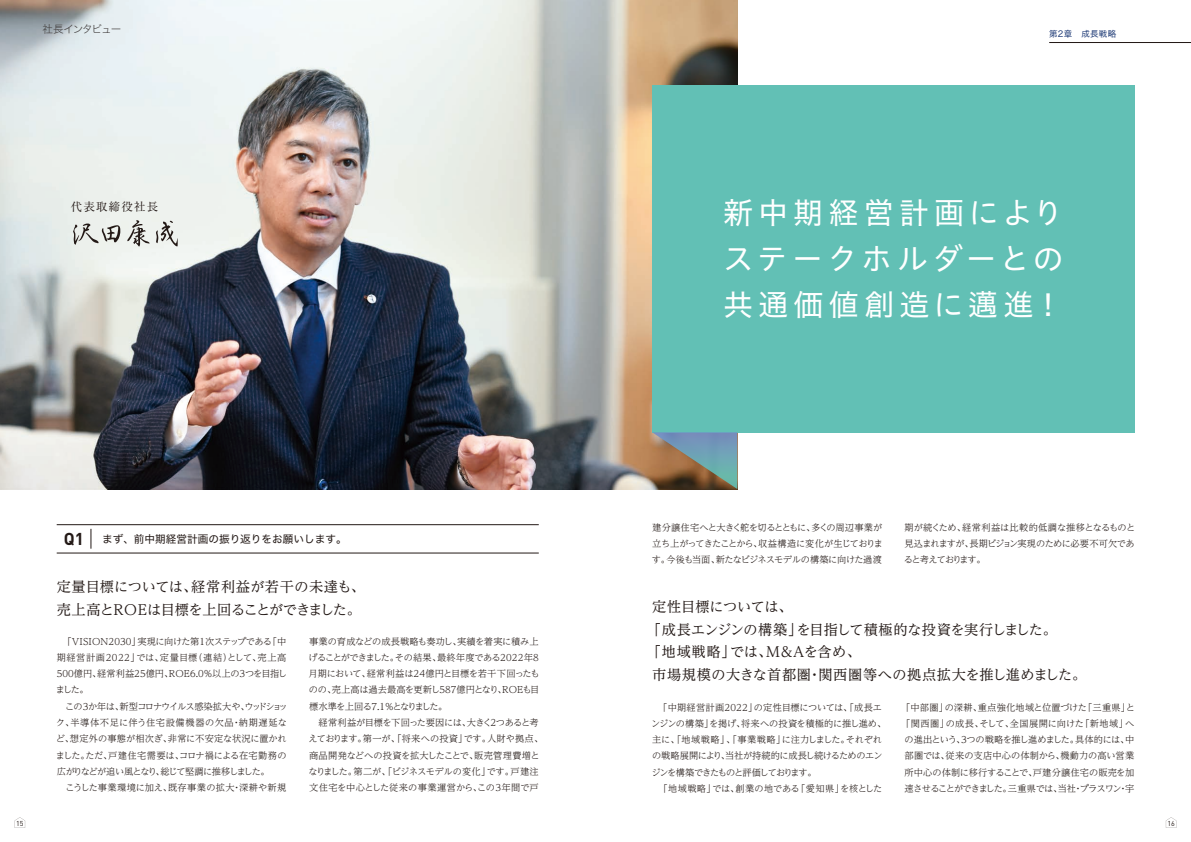
<style>
.page{position:relative;width:1191px;height:842px;background:#fff}
.page>*{position:absolute;margin:0;border:0;box-sizing:border-box;transform-origin:0 0}
.t1{font:30.1px/46.1px "Hiragino UD Sans Std W4";letter-spacing:.165em;color:#fff;text-align:justify}
.t2{font:14.2px/22.7px "UD Reimin Pro";color:#231916}
.t3{font:14.2px "UD Reimin Pro";letter-spacing:.035em;color:#231916}
.t4{font:14.2px "UD Reimin Pro";letter-spacing:-.02em;color:#231916}
.t5{font:14.2px "UD Reimin Pro";letter-spacing:.025em;color:#231916}
.t6{font:11.5px "Ryumin Pro";letter-spacing:.1em;color:#231916}
.t7{font:10.6px "Hira Kaku Std W4";color:#231916}
.t8{font:10.6px "Hira Kaku Std N W2";letter-spacing:-.095em;color:#3f3b3a}
.t9{font:300 9.2px/16.3px "UD Reimin Pro";letter-spacing:-.02em;color:#231916;text-align:justify}
.t10{font:300 9.2px/16.3px "UD Reimin Pro";letter-spacing:.005em;color:#231916}
.t11{font:8.5px "Hira Kaku Std N W3";letter-spacing:.03em;color:#002164}
.t12{font:7.1px "DIN Pro";color:#231916}
.s1{font-family:"DIN Pro";font-weight:700;font-size:17px}
</style>
<div class="page">
<svg style="left:15px;top:817px;width:10px;height:11px"></svg>
<svg style="left:1165px;top:817px;width:11px;height:11px"></svg>
<img style="left:0;top:0;width:737px;height:489px">
<div style="left:652px;top:85px;width:482px;height:347px;background:#62c0b5"></div>
<hr style="left:57px;top:553px;width:482px;height:1px;background:#231916">
<hr style="left:57px;top:524px;width:482px;height:1px;background:#231916">
<svg style="left:91px;top:529px;width:1px;height:20px"></svg>
<svg style="left:73px;top:220px;width:105px;height:26px"></svg>
<svg style="left:652px;top:432px;width:85px;height:57px"></svg>
<hr style="left:1049px;top:42px;width:142px;height:1px;background:#211714">
<p class="t8" style="left:43px;top:21px;width:81px">社長インタビュー</p>
<p class="t11" style="left:1049px;top:27px;width:69px">第2章　成長戦略</p>
<p class="t6" style="left:71px;top:198px;width:89px">代表取締役社長</p>
<p class="t7" style="left:64px;top:531px;width:284px"><span class="s1">Q1</span> まず、前中期経営計画の振り返りをお願いします。</p>
<h2 class="t2" style="left:57px;top:575px;width:310px">定量目標については、経常利益が若干の未達も、売上高とROEは目標を上回ることができました。</h2>
<p class="t10" style="left:56px;top:633px;width:233px">　「VISION2030」実現に向けた第1次ステップである「中期経営計画2022」では、定量目標（連結）として、売上高<br>500億円、経常利益25億円、ROE6.0％以上の3つを目指しました。<br>　この3か年は、新型コロナウイルス感染拡大や、ウッドショック、半導体不足に伴う住宅設備機器の欠品・納期遅延など、想定外の事態が相次ぎ、非常に不安定な状況に置かれました。ただ、戸建住宅需要は、コロナ禍による在宅勤務の広がりなどが追い風となり、総じて堅調に推移しました。<br>　こうした事業環境に加え、既存事業の拡大・深耕や新規</p>
<p class="t9" style="left:308px;top:633px;width:236px;text-align:left">事業の育成などの成長戦略も奏功し、実績を着実に積み上げることができました。その結果、最終年度である2022年8月期において、経常利益は24億円と目標を若干下回ったものの、売上高は過去最高を更新し587億円となり、ROEも目標水準を上回る7.1％となりました。<br>　経常利益が目標を下回った要因には、大きく2つあると考えております。第一が、「将来への投資」です。人財や拠点、商品開発などへの投資を拡大したことで、販売管理費増となりました。第二が、「ビジネスモデルの変化」です。戸建注文住宅を中心とした従来の事業運営から、この3年間で戸</p>
<h1 class="t1" style="left:723px;top:188px;width:342px">新中期経営計画によりステークホルダーとの共通価値創造に邁進！</h1>
<p class="t9" style="left:652px;top:519px;width:232px">建分譲住宅へと大きく舵を切るとともに、多くの周辺事業が立ち上がってきたことから、収益構造に変化が生じております。今後も当面、新たなビジネスモデルの構築に向けた過渡</p>
<p class="t9" style="left:904px;top:519px;width:233px">期が続くため、経常利益は比較的低調な推移となるものと見込まれますが、長期ビジョン実現のために必要不可欠であると考えております。</p>
<h2 class="t2" style="left:652px;top:595px;width:142px">定性目標については、</h2>
<h2 class="t4" style="left:647px;top:618px;width:411px">「成長エンジンの構築」を目指して積極的な投資を実行しました。</h2>
<h2 class="t5" style="left:647px;top:640px;width:215px">「地域戦略」では、M&amp;Aを含め、</h2>
<h2 class="t3" style="left:652px;top:663px;width:435px">市場規模の大きな首都圏・関西圏等への拠点拡大を推し進めました。</h2>
<p class="t9" style="left:651px;top:698px;width:237px;text-align:left">　「中期経営計画2022」の定性目標については、「成長エンジンの構築」を掲げ、将来への投資を積極的に推し進め、主に、「地域戦略」、「事業戦略」に注力しました。それぞれの戦略展開により、当社が持続的に成長し続けるためのエンジンを構築できたものと評価しております。<br>　「地域戦略」では、創業の地である「愛知県」を核とした</p>
<p class="t9" style="left:901px;top:698px;width:235px;text-align:center">「中部圏」の深耕、重点強化地域と位置づけた「三重県」と「関西圏」の成長、そして、全国展開に向けた「新地域」への進出という、3つの戦略を推し進めました。具体的には、中部圏では、従来の支店中心の体制から、機動力の高い営業所中心の体制に移行することで、戸建分譲住宅の販売を加速させることができました。三重県では、当社・プラスワン・宇</p>
<p class="t12" style="left:16px;top:819px;width:9px">15</p>
<p class="t12" style="left:1167px;top:819px;width:9px">16</p>
</div>
